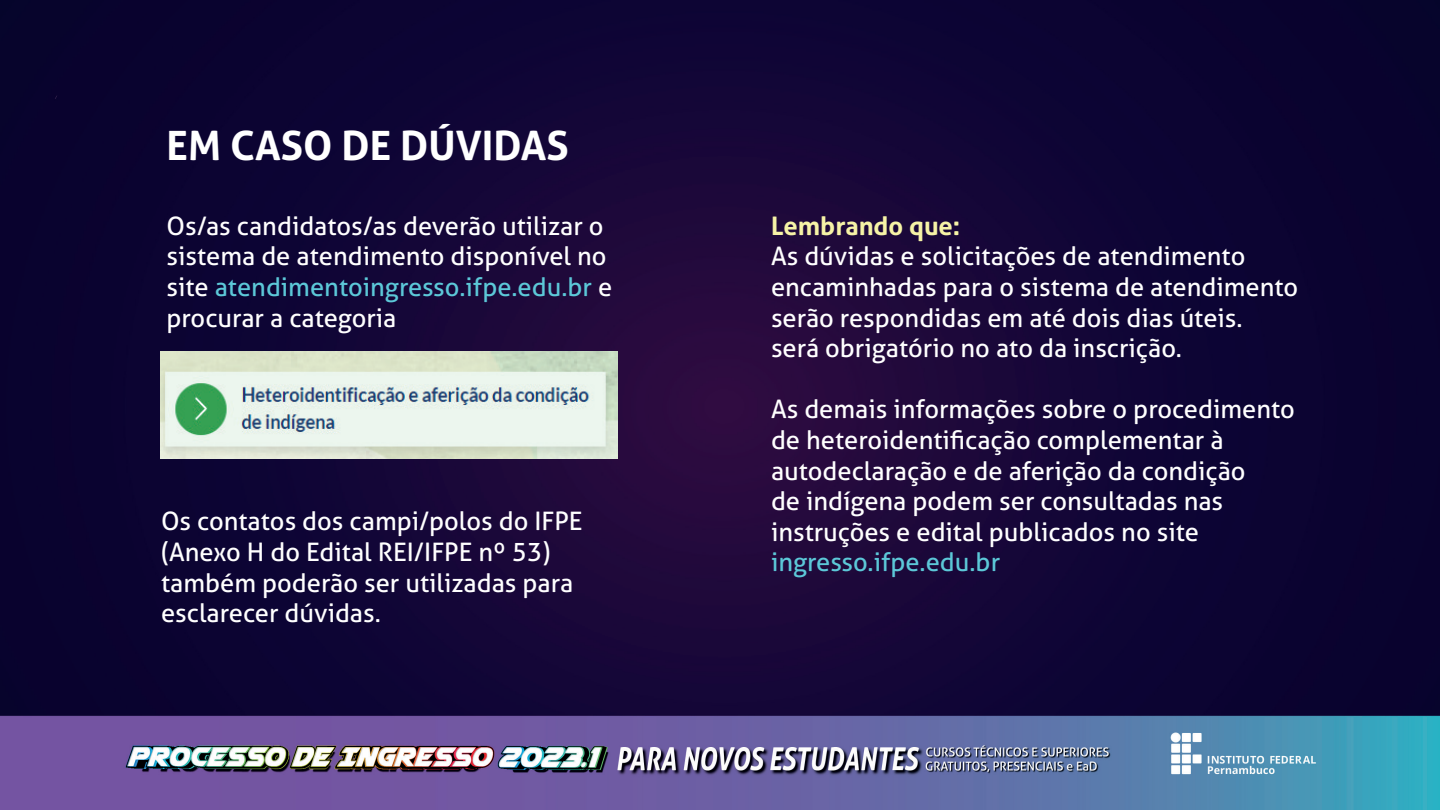
<style>
.page{position:relative;width:1440px;height:810px;background:#fff}
.page>*{position:absolute;margin:0;border:0;box-sizing:border-box;transform-origin:0 0}
.t1{font:700 40.5px "Aller";color:#fff}
.t2{font:25.5px/30.6px "Aller";color:#fff}
.t3{font:25.5px "Aller";color:#5cc8d8}
.t4{font:700 25.5px "Aller";color:#f6f3a6}
.s1{color:#5cc8d8}
</style>
<div class="page">
<img style="left:0;top:0;width:1440px;height:810px">
<img style="left:160px;top:352px;width:457px;height:106px">
<h1 class="t1" style="left:166px;top:121px;width:404px">EM CASO DE DÚVIDAS</h1>
<p class="t2" style="left:166px;top:210px;width:447px">Os/as candidatos/as deverão utilizar o sistema de atendimento disponível no site <span class="s1">atendimentoingresso.ifpe.edu.br</span> e procurar a categoria</p>
<p class="t2" style="left:161px;top:506px;width:423px">Os contatos dos campi/polos do IFPE (Anexo H do Edital REI/IFPE nº 53) também poderão ser utilizadas para esclarecer dúvidas.</p>
<p class="t4" style="left:771px;top:210px;width:191px">Lembrando que:</p>
<p class="t2" style="left:771px;top:241px;width:529px">As dúvidas e solicitações de atendimento encaminhadas para o sistema de atendimento serão respondidas em até dois dias úteis.<br>será obrigatório no ato da inscrição.</p>
<p class="t2" style="left:771px;top:394px;width:525px">As demais informações sobre o procedimento de heteroidentificação complementar à autodeclaração e de aferição da condição<br>de indígena podem ser consultadas nas instruções e edital publicados no site</p>
<p class="t3" style="left:771px;top:547px;width:231px">ingresso.ifpe.edu.br</p>
</div>
